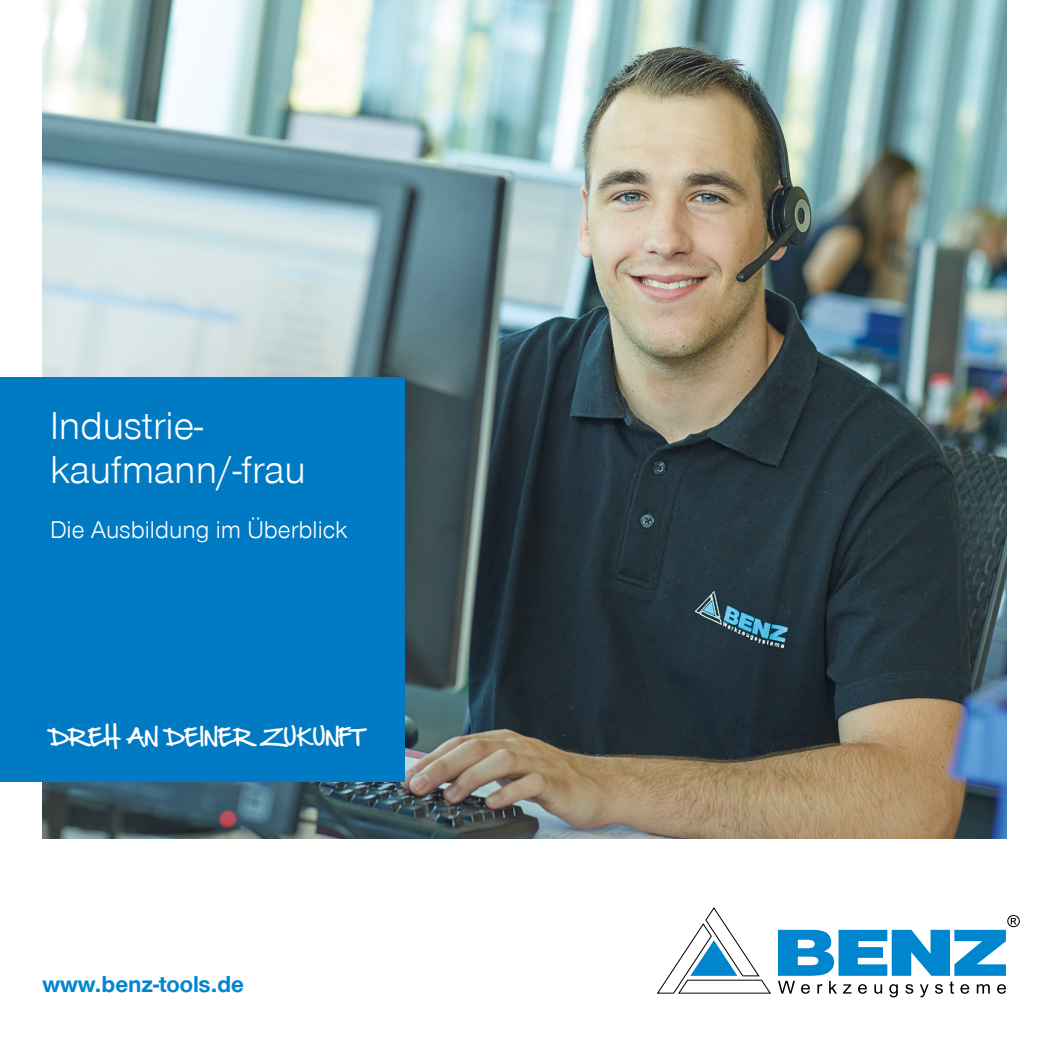
<style>
.page{position:relative;width:1049px;height:1049px;background:#fff}
.page>*{position:absolute;margin:0;border:0;box-sizing:border-box;transform-origin:0 0}
.t1{font:300 40px/44px "Zimmer Group Sans";color:#fff}
.t2{font:300 25px "Zimmer Group Sans";color:#fff}
.t3{font:700 23.75px "Zimmer Group Sans";color:#0086ce}
.t4{font:20px "Hand Of Sean";letter-spacing:.05em;color:#fff}
</style>
<div class="page">
<img style="left:43px;top:0;width:963px;height:838px">
<svg style="left:657px;top:908px;width:114px;height:85px"></svg>
<svg style="left:778px;top:915px;width:242px;height:82px"></svg>
<div style="left:0;top:377px;width:404px;height:404px;background:#007ac2"></div>
<p class="t1" style="left:50px;top:402px;width:257px">Industrie&shy;kaufmann/-frau</p>
<p class="t2" style="left:50px;top:514px;width:299px">Die Ausbildung im Überblick</p>
<p class="t4" style="left:50px;top:719px;width:315px">DREH AN DEINER ZUKUNFT</p>
<p class="t3" style="left:43px;top:968px;width:203px">www.benz-tools.de</p>
</div>
